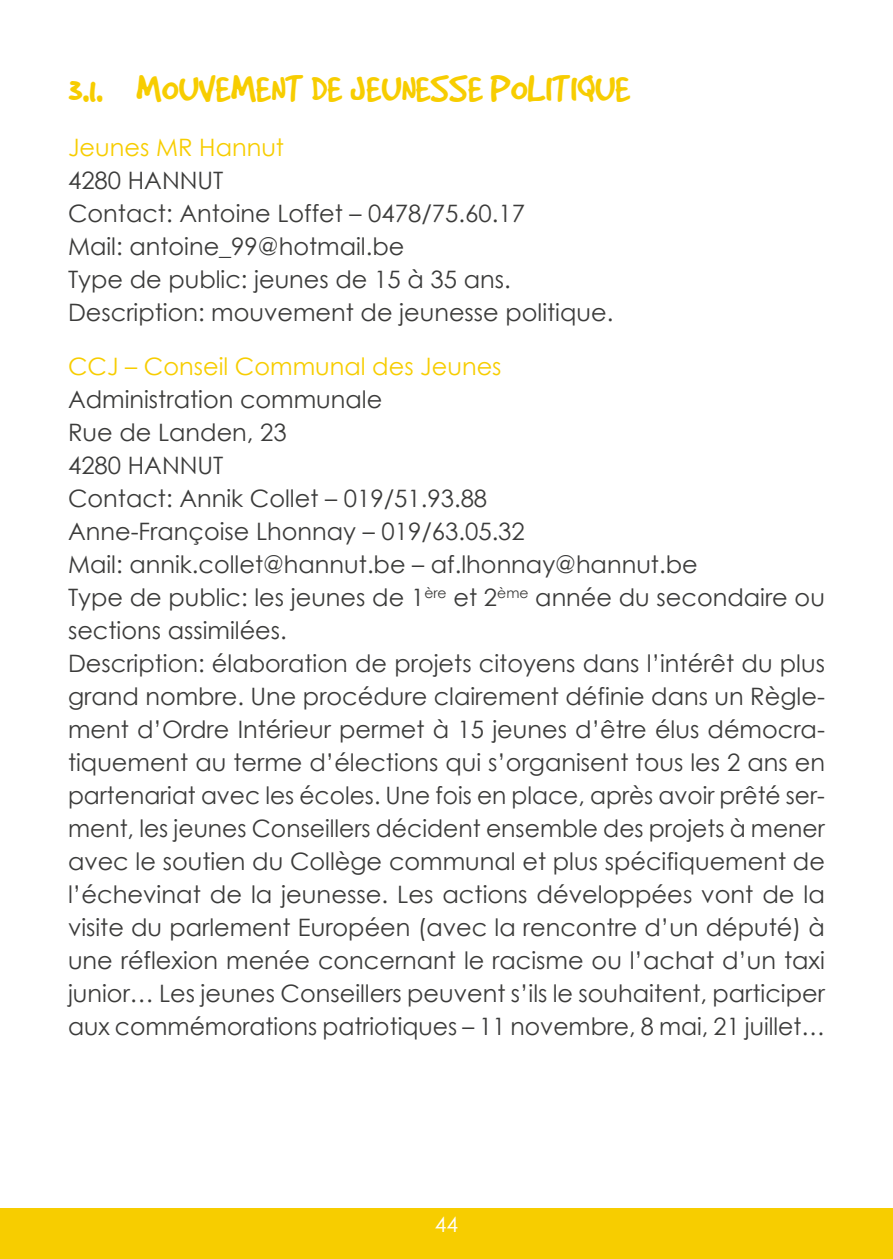
<style>
.page{position:relative;width:893px;height:1259px;background:#fff}
.page>*{position:absolute;margin:0;border:0;box-sizing:border-box;transform-origin:0 0}
.t1{font:42px "Good Dog Plain";color:#f7cd00}
.t2{font:24px/33px "Century Gothic";color:#3b3b3a}
.t3{font:24px "Century Gothic";color:#f7cd00}
.t4{font:21px "Century Gothic";color:#fff}
</style>
<div class="page">
<div style="left:0;top:1208px;width:893px;height:51px;background:#f7cd00"></div>
<h1 class="t1" style="left:68px;top:68px;width:564px">3.1. MOUVEMENT DE JEUNESSE POLITIQUE</h1>
<p class="t3" style="left:68px;top:130px;width:218px">Jeunes MR Hannut</p>
<p class="t2" style="left:68px;top:163px;width:547px">4280 HANNUT<br>Contact: Antoine Loffet – 0478/75.60.17<br>Mail: antoine_99@hotmail.be<br>Type de public: jeunes de 15 à 35 ans.<br>Description: mouvement de jeunesse politique.</p>
<p class="t3" style="left:68px;top:350px;width:435px">CCJ – Conseil Communal des Jeunes</p>
<p class="t2" style="left:68px;top:383px;width:758px">Administration communale<br>Rue de Landen, 23<br>4280 HANNUT<br>Contact: Annik Collet – 019/51.93.88<br>Anne-Françoise Lhonnay – 019/63.05.32<br>Mail: annik.collet@hannut.be – af.lhonnay@hannut.be<br>Type de public: les jeunes de 1<sup>ère</sup> et 2<sup>ème</sup> année du secondaire ou sections assimilées.<br>Description: élaboration de projets citoyens dans l’intérêt du plus grand nombre. Une procédure clairement définie dans un Règle&shy;ment d’Ordre Intérieur permet à 15 jeunes d’être élus démocra&shy;tiquement au terme d’élections qui s’organisent tous les 2 ans en partenariat avec les écoles. Une fois en place, après avoir prêté ser&shy;ment, les jeunes Conseillers décident ensemble des projets à mener avec le soutien du Collège communal et plus spécifiquement de l’échevinat de la jeunesse. Les actions développées vont de la visite du parlement Européen (avec la rencontre d’un député) à une réflexion menée concernant le racisme ou l’achat d’un taxi junior… Les jeunes Conseillers peuvent s’ils le souhaitent, participer aux commémorations patriotiques – 11 novembre, 8 mai, 21 juillet…</p>
<p class="t4" style="left:435px;top:1210px;width:25px">44</p>
</div>
